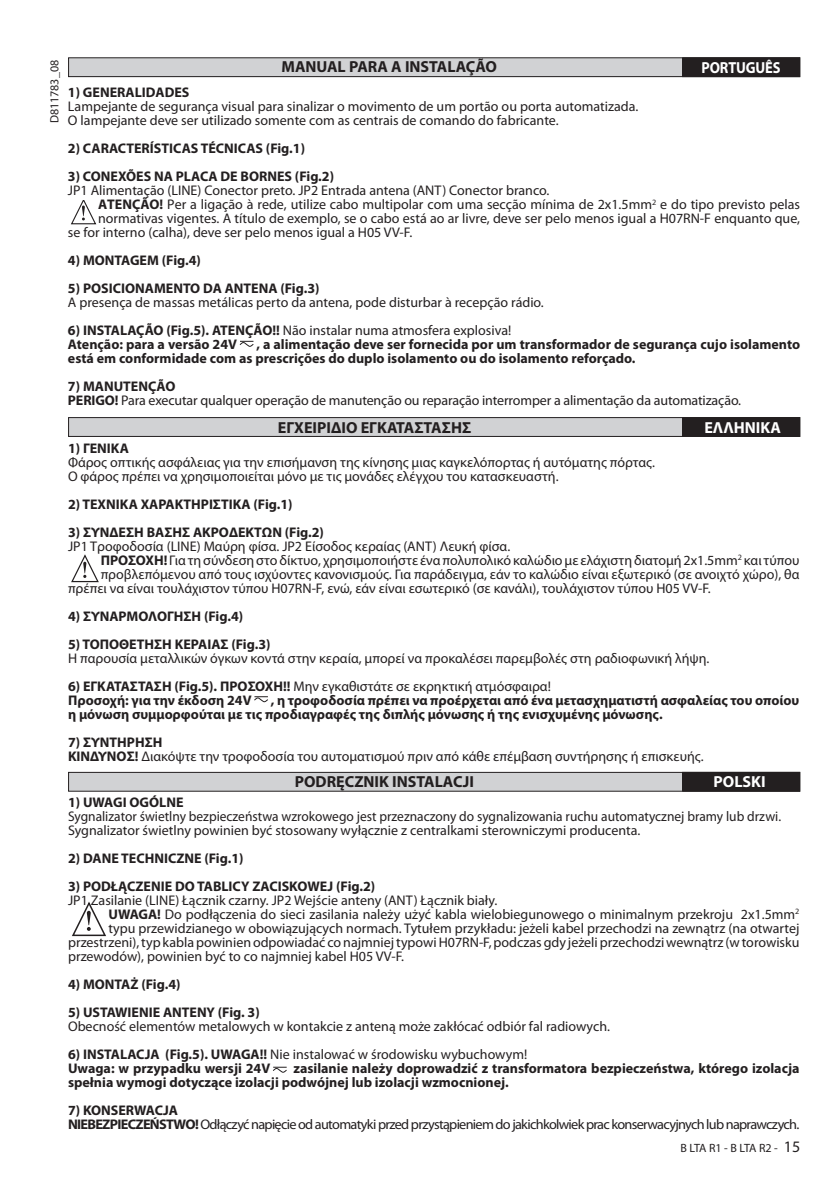
<style>
.page{position:relative;width:840px;height:1191px;background:#fff}
.page>*{position:absolute;margin:0;border:0;box-sizing:border-box;transform-origin:0 0}
.t1{font:700 16px "Myriad Pro";color:#231f20}
.t2{font:700 16px "Myriad Pro";color:#fff}
.t3{font:700 16px "Myriad Pro";color:#fff;scale:.9 1}
.t4{font:14px/14px "Myriad Pro";color:#231f20}
.t5{font:700 14px/14px "Myriad Pro";color:#231f20}
.t6{font:14px/14px "Myriad Pro";color:#231f20;scale:.96 1}
.t7{font:14px/14px "Myriad Pro";letter-spacing:-.05em;color:#231f20}
.t8{font:12px "Myriad Pro";letter-spacing:-.075em;color:#231f20}
.t9{font:12px "Myriad Pro";color:#231f20}
.s1{font-weight:700}
.s2{font-weight:400}
.s3{font-size:16px}
</style>
<div class="page">
<div style="left:68px;top:772px;width:731px;height:19px;background:#d1d2d4"></div>
<div style="left:68px;top:772px;width:731px;height:19px;border:1px solid #231f20"></div>
<div style="left:682px;top:772px;width:117px;height:19px;background:#231f20"></div>
<svg style="left:72px;top:902px;width:34px;height:35px"></svg>
<svg style="left:273px;top:1066px;width:14px;height:7px"></svg>
<div style="left:68px;top:58px;width:731px;height:19px;background:#d1d2d4"></div>
<div style="left:68px;top:57px;width:731px;height:20px;border:1px solid #231f20"></div>
<div style="left:682px;top:58px;width:117px;height:19px;background:#231f20"></div>
<div style="left:681px;top:57px;width:118px;height:20px;border:1px solid #231f20"></div>
<svg style="left:71px;top:201px;width:26px;height:24px"></svg>
<svg style="left:239px;top:341px;width:15px;height:6px"></svg>
<div style="left:68px;top:417px;width:731px;height:19px;background:#d1d2d4"></div>
<div style="left:68px;top:417px;width:731px;height:20px;border:1px solid #231f20"></div>
<div style="left:682px;top:417px;width:117px;height:19px;background:#231f20"></div>
<div style="left:681px;top:417px;width:118px;height:20px;border:1px solid #231f20"></div>
<svg style="left:71px;top:554px;width:28px;height:29px"></svg>
<svg style="left:254px;top:696px;width:14px;height:6px"></svg>
<p class="t9" style="left:47px;top:123px;width:65px;rotate:-90deg">D811783_08</p>
<p class="t1" style="left:281px;top:56px;width:217px">MANUAL PARA A INSTALAÇÃO</p>
<p class="t3" style="left:701px;top:57px;width:89px">PORTUGUÊS</p>
<p class="t5" style="left:68px;top:85px;width:123px">1) GENERALIDADES</p>
<p class="t4" style="left:68px;top:99px;width:571px">Lampejante de segurança visual para sinalizar o movimento de um portão ou porta automatizada.<br>O lampejante deve ser utilizado somente com as centrais de comando do fabricante.</p>
<p class="t5" style="left:68px;top:141px;width:238px">2) CARACTERÍSTICAS TÉCNICAS (Fig.1)</p>
<p class="t5" style="left:68px;top:169px;width:267px">3) CONEXÕES NA PLACA DE BORNES (Fig.2)</p>
<p class="t4" style="left:68px;top:183px;width:482px">JP1 Alimentação (LINE) Conector preto. JP2 Entrada antena (ANT) Conector branco.</p>
<p class="t4" style="left:98px;top:197px;width:703px"><span class="s1">ATENÇÃO!</span> Per a ligação à rede, utilize cabo multipolar com uma secção mínima de 2x1.5mm<sup>2</sup> e do tipo previsto pelas</p>
<p class="t4" style="left:98px;top:211px;width:703px">normativas vigentes. A título de exemplo, se o cabo está ao ar livre, deve ser pelo menos igual a H07RN-F enquanto que,</p>
<p class="t4" style="left:68px;top:225px;width:345px">se for interno (calha), deve ser pelo menos igual a H05 VV-F.</p>
<p class="t5" style="left:68px;top:253px;width:134px">4) MONTAGEM (Fig.4)</p>
<p class="t5" style="left:68px;top:281px;width:253px">5) POSICIONAMENTO DA ANTENA (Fig.3)</p>
<p class="t4" style="left:68px;top:295px;width:477px">A presença de massas metálicas perto da antena, pode disturbar à recepção rádio.</p>
<p class="t5" style="left:68px;top:323px;width:444px">6) INSTALAÇÃO (Fig.5). ATENÇÃO!! <span class="s2">Não instalar numa atmosfera explosiva!<br></span>Atenção: para a versão 24V</p>
<p class="t5" style="left:68px;top:337px;width:733px;text-indent:188px">, a alimentação deve ser fornecida por um transformador de segurança cujo isolamento está em conformidade com as prescrições do duplo isolamento ou do isolamento reforçado.</p>
<p class="t4" style="left:68px;top:379px;width:674px"><span class="s1">7) MANUTENÇÃO<br>PERIGO!</span> Para executar qualquer operação de manutenção ou reparação interromper a alimentação da automatização.</p>
<p class="t1" style="left:278px;top:417px;width:195px">ΕΓΧΕΙΡΙΔΙΟ ΕΓΚΑΤΑΣΤΑΣΗΣ</p>
<p class="t5" style="left:68px;top:440px;width:62px">1) ΓΕΝΙΚΑ</p>
<p class="t4" style="left:68px;top:454px;width:588px">Φάρος οπτικής ασφάλειας για την επισήμανση της κίνησης μιας καγκελόπορτας ή αυτόματης πόρτας.<br>Ο φάρος πρέπει να χρησιμοποιείται μόνο με τις μονάδες ελέγχου του κατασκευαστή.</p>
<p class="t5" style="left:68px;top:496px;width:226px">2) ΤΕΧΝΙΚΑ ΧΑΡΑΚΤΗΡΙΣΤΙΚΑ (Fig.1)</p>
<p class="t5" style="left:68px;top:524px;width:257px">3) ΣΥΝΔΕΣΗ ΒΑΣΗΣ ΑΚΡΟΔΕΚΤΩΝ (Fig.2)</p>
<p class="t4" style="left:68px;top:538px;width:443px">JP1 Τροφοδοσία (LINE) Μαύρη φίσα. JP2 Είσοδος κεραίας (ANT) Λευκή φίσα.</p>
<p class="t4" style="left:101px;top:552px;width:699px"><span class="s1">ΠΡΟΣΟΧΗ!</span> Για τη σύνδεση στο δίκτυο, χρησιμοποιήστε ένα πολυπολικό καλώδιο με ελάχιστη διατομή 2x1.5mm<sup>2</sup> και τύπου</p>
<p class="t4" style="left:101px;top:566px;width:699px">προβλεπόμενου από τους ισχύοντες κανονισμούς. Για παράδειγμα, εάν το καλώδιο είναι εξωτερικό (σε ανοιχτό χώρο), θα</p>
<p class="t4" style="left:68px;top:580px;width:644px">πρέπει να είναι τουλάχιστον τύπου H07RN-F, ενώ, εάν είναι εσωτερικό (σε κανάλι), τουλάχιστον τύπου H05 VV-F.</p>
<p class="t5" style="left:68px;top:608px;width:176px">4) ΣΥΝΑΡΜΟΛΟΓΗΣΗ (Fig.4)</p>
<p class="t5" style="left:68px;top:636px;width:204px">5) ΤΟΠΟΘΕΤΗΣΗ ΚΕΡΑΙΑΣ (Fig.3)</p>
<p class="t4" style="left:68px;top:650px;width:642px">Η παρουσία μεταλλικών όγκων κοντά στην κεραία, μπορεί να προκαλέσει παρεμβολές στη ραδιοφωνική λήψη.</p>
<p class="t5" style="left:68px;top:678px;width:484px">6) ΕΓΚΑΤΑΣΤΑΣΗ (Fig.5). ΠΡΟΣΟΧΗ!! <span class="s2">Μην εγκαθιστάτε σε εκρηκτική ατμόσφαιρα!<br></span>Προσοχή: για την έκδοση 24V</p>
<p class="t2" style="left:704px;top:417px;width:78px">ΕΛΛΗΝΙΚΑ</p>
<p class="t5" style="left:68px;top:692px;width:732px;text-indent:203px">, η τροφοδοσία πρέπει να προέρχεται από ένα μετασχηματιστή ασφαλείας του οποίου η μόνωση συμμορφούται με τις προδιαγραφές της διπλής μόνωσης ή της ενισχυμένης μόνωσης.</p>
<p class="t4" style="left:68px;top:734px;width:636px"><span class="s1">7) ΣΥΝΤΗΡΗΣΗ<br>ΚΙΝΔΥΝΟΣ!</span> Διακόψτε την τροφοδοσία του αυτοματισμού πριν από κάθε επέμβαση συντήρησης ή επισκευής.</p>
<p class="t1" style="left:294px;top:771px;width:180px">PODRĘCZNIK INSTALACJI</p>
<p class="t2" style="left:713px;top:771px;width:53px">POLSKI</p>
<p class="t5" style="left:68px;top:795px;width:117px">1) UWAGI OGÓLNE</p>
<p class="t6" style="left:68px;top:809px;width:744px">Sygnalizator świetlny bezpieczeństwa wzrokowego jest przeznaczony do sygnalizowania ruchu automatycznej bramy lub drzwi.<br>Sygnalizator świetlny powinien być stosowany wyłącznie z centralkami sterowniczymi producenta.</p>
<p class="t5" style="left:68px;top:851px;width:177px">2) DANE TECHNICZNE (Fig.1)</p>
<p class="t5" style="left:68px;top:879px;width:308px">3) PODŁĄCZENIE DO TABLICY ZACISKOWEJ (Fig.2)</p>
<p class="t4" style="left:68px;top:893px;width:430px">JP1 Zasilanie (LINE) Łącznik czarny. JP2 Wejście anteny (ANT) Łącznik biały.</p>
<p class="t4" style="left:108px;top:907px;width:692px"><span class="s1">UWAGA!</span> Do podłączenia do sieci zasilania należy użyć kabla wielobiegunowego o minimalnym przekroju 2x1.5mm<sup>2</sup></p>
<p class="t4" style="left:108px;top:921px;width:692px">typu przewidzianego w obowiązujących normach. Tytułem przykładu: jeżeli kabel przechodzi na zewnątrz (na otwartej</p>
<p class="t4" style="left:68px;top:935px;width:732px">przestrzeni), typ kabla powinien odpowiadać co najmniej typowi H07RN-F, podczas gdy jeżeli przechodzi wewnątrz (w torowisku</p>
<p class="t4" style="left:68px;top:949px;width:337px">przewodów), powinien być to co najmniej kabel H05 VV-F.</p>
<p class="t5" style="left:68px;top:977px;width:114px">4) MONTAŻ (Fig.4)</p>
<p class="t5" style="left:68px;top:1005px;width:193px">5) USTAWIENIE ANTENY (Fig. 3)</p>
<p class="t4" style="left:68px;top:1019px;width:543px">Obecność elementów metalowych w kontakcie z anteną może zakłócać odbiór fal radiowych.</p>
<p class="t5" style="left:68px;top:1047px;width:460px">6) INSTALACJA (Fig.5). UWAGA!! <span class="s2">Nie instalować w środowisku wybuchowym!<br></span>Uwaga: w przypadku wersji 24V</p>
<p class="t5" style="left:68px;top:1061px;width:732px;text-indent:225px">zasilanie należy doprowadzić z transformatora bezpieczeństwa, którego izolacja spełnia wymogi dotyczące izolacji podwójnej lub izolacji wzmocnionej.</p>
<p class="t7" style="left:68px;top:1103px;width:732px"><span class="s1">7) KONSERWACJA<br>NIEBEZPIECZEŃSTWO!</span> Odłączyć napięcie od automatyki przed przystąpieniem do jakichkolwiek prac konserwacyjnych lub naprawczych.</p>
<p class="t8" style="left:680px;top:1140px;width:121px">B LTA R1 - B LTA R2 - <span class="s3">15</span></p>
</div>
